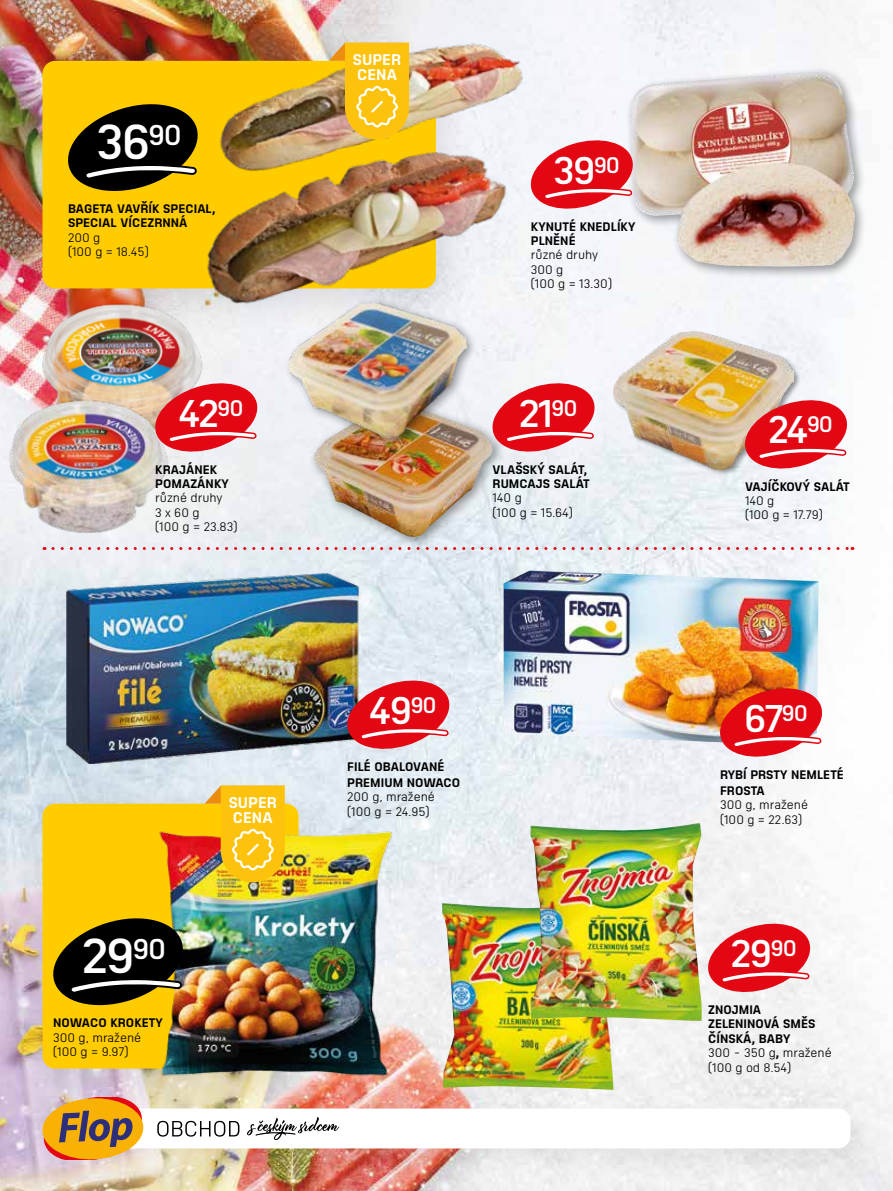
<style>
.page{position:relative;width:893px;height:1191px;background:#fff}
.page>*{position:absolute;margin:0;border:0;box-sizing:border-box;transform-origin:0 0}
.t1{font:600 47.7px "Sizmo Pro";color:#fff}
.t2{font:600 37.5px "Sizmo Pro";letter-spacing:-.055em;color:#fff}
.t3{font:700 15px/15px "Sizmo Pro";letter-spacing:.005em;color:#fff}
.t4{font:700 12px/14.4px "Sizmo Pro";letter-spacing:.005em;color:#000}
.t5{font:12px/14.4px "Sizmo Pro";color:#000}
.s1{font-weight:400}
</style>
<div class="page">
<img style="left:0;top:0;width:893px;height:1191px">
<div style="left:12px;top:34px;width:467px;height:302px;background:#000;opacity:.12"></div>
<div style="left:43px;top:61px;width:393px;height:227px;background:#fc0;border-radius:13px"></div>
<div style="left:12px;top:777px;width:330px;height:339px;background:#000;opacity:.12"></div>
<div style="left:43px;top:803px;width:256px;height:265px;background:#fc0;border-radius:13px"></div>
<div style="left:61px;top:1097px;width:824px;height:86px;background:#000;opacity:.06"></div>
<div style="left:72px;top:1108px;width:778px;height:40px;background:#fff;border-radius:13px"></div>
<svg style="left:43px;top:1097px;width:100px;height:63px;background:#cf963f"></svg>
<svg style="left:157px;top:1120px;width:82px;height:16px"></svg>
<svg style="left:247px;top:1117px;width:92px;height:22px"></svg>
<svg style="left:53px;top:547px;width:800px;height:3px;background:#e7b5bc"></svg>
<svg style="left:68px;top:104px;width:127px;height:87px"></svg>
<img style="left:204px;top:25px;width:332px;height:157px">
<img style="left:186px;top:124px;width:340px;height:197px">
<svg style="left:329px;top:43px;width:80px;height:96px"></svg>
<div style="left:625px;top:66px;width:242px;height:213px;background:#000;opacity:.4"></div>
<img style="left:630px;top:72px;width:182px;height:186px">
<div style="left:308px;top:397px;width:196px;height:152px;background:#000;opacity:.4"></div>
<img style="left:313px;top:403px;width:181px;height:136px">
<img style="left:283px;top:292px;width:194px;height:157px">
<img style="left:41px;top:300px;width:164px;height:85px">
<svg style="left:488px;top:378px;width:111px;height:78px"></svg>
<div style="left:612px;top:331px;width:189px;height:145px;background:#000;opacity:.4"></div>
<img style="left:613px;top:332px;width:181px;height:137px">
<svg style="left:741px;top:395px;width:110px;height:78px"></svg>
<img style="left:66px;top:572px;width:295px;height:191px">
<svg style="left:343px;top:675px;width:110px;height:78px;background:#d75a64"></svg>
<img style="left:503px;top:570px;width:316px;height:175px">
<img style="left:154px;top:821px;width:243px;height:263px">
<svg style="left:53px;top:912px;width:135px;height:99px"></svg>
<img style="left:442px;top:900px;width:171px;height:189px">
<img style="left:530px;top:823px;width:172px;height:197px">
<svg style="left:704px;top:919px;width:110px;height:77px"></svg>
<img style="left:205px;top:785px;width:80px;height:97px">
<svg style="left:716px;top:683px;width:110px;height:78px"></svg>
<svg style="left:527px;top:135px;width:110px;height:78px"></svg>
<img style="left:8px;top:385px;width:163px;height:148px">
<svg style="left:151px;top:378px;width:110px;height:78px;background:#e46066"></svg>
<h1 class="t1" style="left:96px;top:102px;width:87px">36<sup>90</sup></h1>
<p class="t4" style="left:68px;top:200px;width:149px">BAGETA VAVŘÍK SPECIAL,<br>SPECIAL VÍCEZRNNÁ</p>
<p class="t5" style="left:68px;top:229px;width:82px">200 g<br>(100 g = 18.45)</p>
<h2 class="t2" style="left:178px;top:381px;width:67px">42<sup>90</sup></h2>
<p class="t4" style="left:155px;top:460px;width:75px">KRAJÁNEK<br>POMAZÁNKY</p>
<p class="t5" style="left:155px;top:490px;width:84px">různé druhy<br>3 x 60 g<br>(100 g = 23.83)</p>
<h1 class="t1" style="left:82px;top:916px;width:85px">29<sup>90</sup></h1>
<p class="t4" style="left:53px;top:1014px;width:111px">NOWACO KROKETY</p>
<p class="t5" style="left:53px;top:1029px;width:89px">300 g, mražené (100 g = 9.97)</p>
<p class="t3" style="left:229px;top:793px;width:50px">SUPER<br>CENA</p>
<p class="t3" style="left:353px;top:50px;width:50px">SUPER<br>CENA</p>
<h2 class="t2" style="left:553px;top:139px;width:68px">39<sup>90</sup></h2>
<p class="t4" style="left:531px;top:217px;width:106px">KYNUTÉ KNEDLÍKY<br>PLNĚNÉ</p>
<p class="t5" style="left:531px;top:247px;width:83px">různé druhy<br>300 g<br>(100 g = 13.30)</p>
<h2 class="t2" style="left:519px;top:381px;width:60px">21<sup>90</sup></h2>
<p class="t4" style="left:493px;top:460px;width:99px">VLAŠSKÝ SALÁT,<br>RUMCAJS SALÁT</p>
<p class="t5" style="left:492px;top:490px;width:82px">140 g<br>(100 g = 15.64)</p>
<h2 class="t2" style="left:369px;top:679px;width:69px">49<sup>90</sup></h2>
<p class="t4" style="left:347px;top:757px;width:114px;line-height:16.2px">FILÉ OBALOVANÉ<br>PREMIUM NOWACO</p>
<p class="t5" style="left:347px;top:789px;width:89px">200 g, mražené (100 g = 24.95)</p>
<h2 class="t2" style="left:768px;top:398px;width:66px">24<sup>90</sup></h2>
<p class="t4" style="left:745px;top:477px;width:106px">VAJÍČKOVÝ SALÁT</p>
<p class="t5" style="left:745px;top:492px;width:79px">140 g<br>(100 g = 17.79)</p>
<h2 class="t2" style="left:744px;top:686px;width:66px">67<sup>90</sup></h2>
<p class="t4" style="left:720px;top:764px;width:125px;line-height:16.2px">RYBÍ PRSTY NEMLETÉ<br>FROSTA</p>
<p class="t5" style="left:720px;top:796px;width:89px">300 g, mražené (100 g = 22.63)</p>
<h2 class="t2" style="left:731px;top:922px;width:67px">29<sup>90</sup></h2>
<p class="t4" style="left:708px;top:1001px;width:125px">ZNOJMIA<br>ZELENINOVÁ SMĚS<br>ČÍNSKÁ, BABY<br><span class="s1">300 - 350 g</span>, <span class="s1">mražené (100 g od 8.54)</span></p>
</div>
